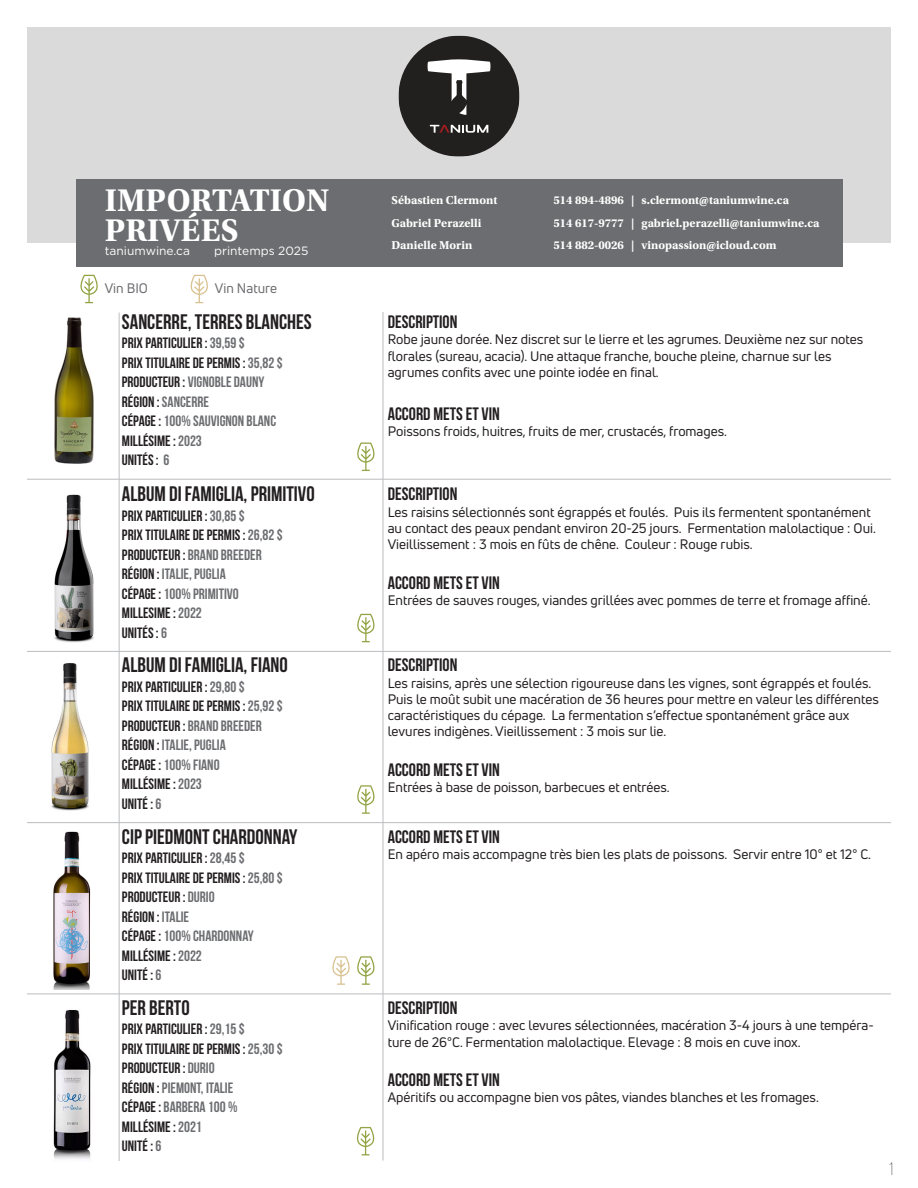
<style>
.page{position:relative;width:918px;height:1188px;background:#fff}
.page>*{position:absolute;margin:0;border:0;box-sizing:border-box;transform-origin:0 0}
.t1{font:700 33px/30px "Utopia Std";color:#fff}
.t2{font:700 21px "Bebas Neue";color:#231f20}
.t3{font:700 18px "Bebas Neue";color:#231f20}
.t4{font:300 18px "Bebas Neue";color:#231f20}
.t5{font:700 15px "Bebas Neue";color:#231f20}
.t6{font:700 15px "Bebas Neue";color:#6c6d70}
.t7{font:13.5px/16.2px "Uni Neue";color:#231f20}
.t8{font:13.5px "Uni Neue";color:#6c6d70}
.t9{font:700 12px "Utopia Std";color:#fff}
.t10{font:12px "Gotham";color:#fff}
.s1{color:#6c6d70}
.s2{color:#231f20}
</style>
<div class="page">
<div style="left:27px;top:27px;width:864px;height:216px;background:#dadadb"></div>
<svg style="left:399px;top:36px;width:120px;height:121px"></svg>
<div style="left:76px;top:180px;width:766px;height:87px;background:#6c6d70"></div>
<hr style="left:119px;top:313px;width:1px;height:848px;background:#bcbdc0">
<img style="left:54px;top:317px;width:40px;height:147px">
<hr style="left:27px;top:994px;width:864px;height:1px;background:#bcbdc0">
<hr style="left:27px;top:822px;width:864px;height:1px;background:#bcbdc0">
<hr style="left:27px;top:651px;width:864px;height:1px;background:#bcbdc0">
<hr style="left:27px;top:479px;width:864px;height:1px;background:#bcbdc0">
<hr style="left:383px;top:312px;width:1px;height:849px;background:#bcbdc0">
<svg style="left:357px;top:443px;width:18px;height:28px"></svg>
<svg style="left:80px;top:275px;width:18px;height:28px"></svg>
<svg style="left:191px;top:275px;width:17px;height:28px"></svg>
<img style="left:54px;top:494px;width:40px;height:149px">
<svg style="left:357px;top:614px;width:18px;height:28px"></svg>
<img style="left:51px;top:663px;width:38px;height:148px">
<svg style="left:357px;top:785px;width:18px;height:29px"></svg>
<img style="left:53px;top:831px;width:38px;height:158px">
<svg style="left:357px;top:956px;width:18px;height:29px"></svg>
<svg style="left:332px;top:956px;width:18px;height:29px"></svg>
<img style="left:53px;top:1010px;width:38px;height:150px">
<svg style="left:357px;top:1127px;width:17px;height:28px"></svg>
<h1 class="t1" style="left:105px;top:185px;width:226px">IMPORTATION<br>PRIVÉES</h1>
<p class="t9" style="left:392px;top:193px;width:107px">Sébastien Clermont</p>
<p class="t9" style="left:554px;top:193px;width:237px">514 894-4896 | s.clermont@taniumwine.ca</p>
<p class="t9" style="left:392px;top:216px;width:91px">Gabriel Perazelli</p>
<p class="t9" style="left:554px;top:216px;width:268px">514 617-9777 | gabriel.perazelli@taniumwine.ca</p>
<p class="t9" style="left:392px;top:238px;width:82px">Danielle Morin</p>
<p class="t9" style="left:554px;top:238px;width:225px">514 882-0026 | vinopassion@icloud.com</p>
<p class="t10" style="left:105px;top:244px;width:87px">taniumwine.ca</p>
<p class="t10" style="left:214px;top:244px;width:96px">printemps 2025</p>
<p class="t8" style="left:105px;top:280px;width:45px">Vin BIO</p>
<p class="t8" style="left:215px;top:280px;width:64px">Vin Nature</p>
<p class="t2" style="left:122px;top:310px;width:191px">SANCERRE, TERRES BLANCHES</p>
<p class="t5" style="left:122px;top:335px;width:124px">PRIX PARTICULIER : <span class="s1">39,59 $</span></p>
<p class="t5" style="left:122px;top:355px;width:162px">PRIX TITULAIRE DE PERMIS : <span class="s1">35,82 $</span></p>
<p class="t6" style="left:122px;top:374px;width:144px"><span class="s2">PRODUCTEUR :</span> VIGNOBLE DAUNY</p>
<p class="t6" style="left:122px;top:394px;width:89px"><span class="s2">RÉGION :</span> SANCERRE</p>
<p class="t6" style="left:122px;top:413px;width:156px"><span class="s2">CÉPAGE :</span> 100% SAUVIGNON BLANC</p>
<p class="t5" style="left:122px;top:433px;width:81px">MILLÉSIME : <span class="s1">2023</span></p>
<p class="t5" style="left:122px;top:452px;width:49px">UNITÉS : <span class="s1">6</span></p>
<p class="t2" style="left:122px;top:482px;width:194px">ALBUM DI FAMIGLIA, PRIMITIVO</p>
<p class="t5" style="left:122px;top:507px;width:124px">PRIX PARTICULIER : <span class="s1">30,85 $</span></p>
<p class="t5" style="left:122px;top:527px;width:162px">PRIX TITULAIRE DE PERMIS : <span class="s1">26,82 $</span></p>
<p class="t6" style="left:122px;top:546px;width:141px"><span class="s2">PRODUCTEUR :</span> BRAND BREEDER</p>
<p class="t6" style="left:122px;top:566px;width:105px"><span class="s2">RÉGION :</span> ITALIE, PUGLIA</p>
<p class="t6" style="left:122px;top:585px;width:118px"><span class="s2">CÉPAGE :</span> 100% PRIMITIVO</p>
<p class="t5" style="left:122px;top:605px;width:81px">MILLESIME : <span class="s1">2022</span></p>
<p class="t5" style="left:122px;top:624px;width:47px">UNITÉS : <span class="s1">6</span></p>
<p class="t2" style="left:122px;top:653px;width:167px">ALBUM DI FAMIGLIA, FIANO</p>
<p class="t5" style="left:122px;top:678px;width:124px">PRIX PARTICULIER : <span class="s1">29,80 $</span></p>
<p class="t5" style="left:122px;top:698px;width:162px">PRIX TITULAIRE DE PERMIS : <span class="s1">25,92 $</span></p>
<p class="t6" style="left:122px;top:717px;width:141px"><span class="s2">PRODUCTEUR :</span> BRAND BREEDER</p>
<p class="t6" style="left:122px;top:737px;width:105px"><span class="s2">RÉGION :</span> ITALIE, PUGLIA</p>
<p class="t6" style="left:122px;top:756px;width:99px"><span class="s2">CÉPAGE :</span> 100% FIANO</p>
<p class="t5" style="left:122px;top:776px;width:81px">MILLÉSIME : <span class="s1">2023</span></p>
<p class="t5" style="left:122px;top:795px;width:41px">UNITÉ : <span class="s1">6</span></p>
<p class="t2" style="left:122px;top:825px;width:177px">CIP PIEDMONT CHARDONNAY</p>
<p class="t5" style="left:122px;top:850px;width:124px">PRIX PARTICULIER : <span class="s1">28,45 $</span></p>
<p class="t5" style="left:122px;top:869px;width:162px">PRIX TITULAIRE DE PERMIS : <span class="s1">25,80 $</span></p>
<p class="t5" style="left:122px;top:889px;width:94px">PRODUCTEUR : <span class="s1">DURIO</span></p>
<p class="t5" style="left:122px;top:908px;width:69px">RÉGION : <span class="s1">ITALIE</span></p>
<p class="t6" style="left:122px;top:928px;width:133px"><span class="s2">CÉPAGE :</span> 100% CHARDONNAY</p>
<p class="t5" style="left:122px;top:947px;width:81px">MILLÉSIME : <span class="s1">2022</span></p>
<p class="t5" style="left:122px;top:967px;width:41px">UNITÉ : <span class="s1">6</span></p>
<p class="t2" style="left:122px;top:996px;width:69px">PER BERTO</p>
<p class="t5" style="left:122px;top:1021px;width:124px">PRIX PARTICULIER : <span class="s1">29,15 $</span></p>
<p class="t5" style="left:122px;top:1040px;width:162px">PRIX TITULAIRE DE PERMIS : <span class="s1">25,30 $</span></p>
<p class="t5" style="left:122px;top:1060px;width:94px">PRODUCTEUR : <span class="s1">DURIO</span></p>
<p class="t6" style="left:122px;top:1079px;width:113px"><span class="s2">RÉGION :</span> PIEMONT, ITALIE</p>
<p class="t6" style="left:122px;top:1099px;width:117px"><span class="s2">CÉPAGE :</span> BARBERA 100 %</p>
<p class="t5" style="left:122px;top:1118px;width:81px">MILLÉSIME : <span class="s1">2021</span></p>
<p class="t5" style="left:122px;top:1138px;width:41px">UNITÉ : <span class="s1">6</span></p>
<p class="t3" style="left:388px;top:312px;width:71px">DESCRIPTION</p>
<p class="t7" style="left:388px;top:331px;width:477px">Robe jaune dorée. Nez discret sur le lierre et les agrumes. Deuxième nez sur notes florales (sureau, acacia). Une attaque franche, bouche pleine, charnue sur les agrumes confits avec une pointe iodée en final.</p>
<p class="t3" style="left:388px;top:404px;width:114px">ACCORD METS ET VIN</p>
<p class="t7" style="left:388px;top:423px;width:341px">Poissons froids, huitres, fruits de mer, crustacés, fromages.</p>
<p class="t3" style="left:388px;top:484px;width:71px">DESCRIPTION</p>
<p class="t7" style="left:388px;top:503px;width:490px">Les raisins sélectionnés sont égrappés et foulés. Puis ils fermentent spontanément au contact des peaux pendant environ 20-25 jours. Fermentation malolactique : Oui.<br>Vieillissement : 3 mois en fûts de chêne. Couleur : Rouge rubis.</p>
<p class="t3" style="left:388px;top:572px;width:114px">ACCORD METS ET VIN</p>
<p class="t7" style="left:388px;top:592px;width:484px">Entrées de sauves rouges, viandes grillées avec pommes de terre et fromage affiné.</p>
<p class="t3" style="left:388px;top:655px;width:71px">DESCRIPTION</p>
<p class="t7" style="left:388px;top:675px;width:493px">Les raisins, après une sélection rigoureuse dans les vignes, sont égrappés et foulés.<br>Puis le moût subit une macération de 36 heures pour mettre en valeur les différentes caractéristiques du cépage. La fermentation s’effectue spontanément grâce aux levures indigènes. Vieillissement : 3 mois sur lie.</p>
<p class="t3" style="left:388px;top:760px;width:114px">ACCORD METS ET VIN</p>
<p class="t7" style="left:388px;top:779px;width:284px">Entrées à base de poisson, barbecues et entrées.</p>
<p class="t3" style="left:388px;top:827px;width:114px">ACCORD METS ET VIN</p>
<p class="t7" style="left:388px;top:846px;width:485px">En apéro mais accompagne très bien les plats de poissons. Servir entre 10° et 12° C.</p>
<p class="t3" style="left:388px;top:998px;width:71px">DESCRIPTION</p>
<p class="t7" style="left:388px;top:1017px;width:488px">Vinification rouge : avec levures sélectionnées, macération 3-4 jours à une tempéra&shy;ture de 26°C. Fermentation malolactique. Elevage : 8 mois en cuve inox.</p>
<p class="t3" style="left:388px;top:1070px;width:114px">ACCORD METS ET VIN</p>
<p class="t7" style="left:388px;top:1089px;width:433px">Apéritifs ou accompagne bien vos pâtes, viandes blanches et les fromages.</p>
<h3 class="t4" style="left:889px;top:1159px;width:6px">1</h3>
</div>
